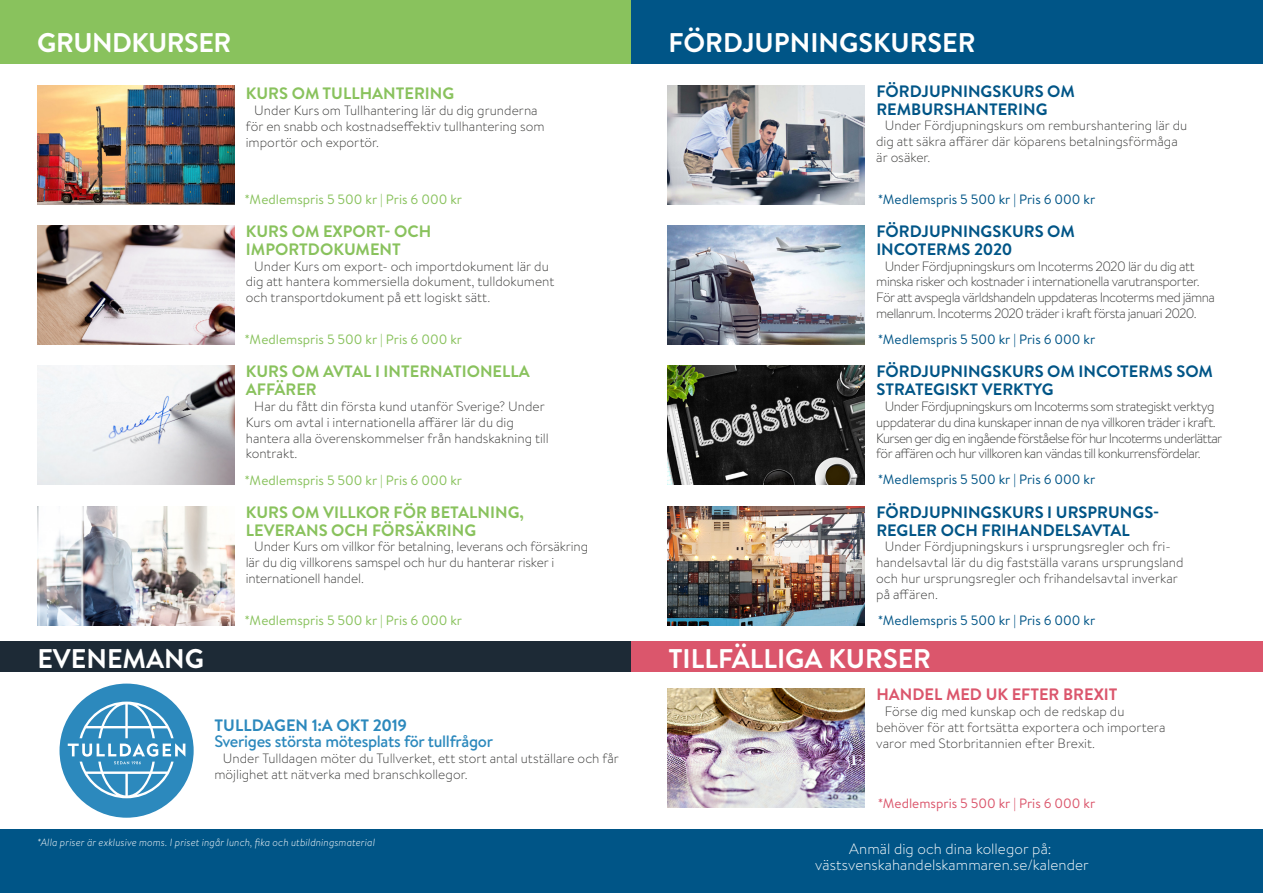
<style>
.page{position:relative;width:1263px;height:893px;background:#fff}
.page>*{position:absolute;margin:0;border:0;box-sizing:border-box;transform-origin:0 0}
.t1{font:700 27px "Brandon Text";color:#fff}
.t2{font:700 27px "Brandon Text";letter-spacing:-.02em;color:#fff}
.Rubrik_2{font:700 16.5px/18px "Brandon Text";color:#005587}
.Rubrik_2-2{font:700 16.5px/18px "Brandon Text";color:#89c25d}
.Rubrik_2-3{font:500 16.5px "Brandon Text";letter-spacing:-.02em;color:#2c89bd}
.Rubrik_2-4{font:700 16.5px "Brandon Text";color:#db566c}
.Rubrik_2-5{font:700 16.5px "Brandon Text";color:#2c89bd}
.Brödtext{font:300 15px "Brandon Text";letter-spacing:.005em;color:#fff}
.Brödtext-2{font:300 13.5px/15.8px "Brandon Text";letter-spacing:-.005em;color:#3c3c3b}
.Brödtext-3{font:300 13.5px/15.8px "Brandon Text";letter-spacing:-.04em;color:#3c3c3b}
.Brödtext-4{font:300 13.5px/15.8px "Brandon Text";letter-spacing:-.035em;color:#3c3c3b}
.Brödtext-5{font:13.5px "Brandon Text";color:#89c25d}
.Brödtext-6{font:13.5px "Brandon Text";color:#005587}
.Brödtext-7{font:13.5px "Brandon Text";color:#db566c}
.Brödtext-8{font:italic 300 10.5px "Brandon Text";letter-spacing:.01em;color:#fff}
</style>
<div class="page">
<div style="left:631px;top:829px;width:632px;height:64px;background:#005587"></div>
<div style="left:0;top:829px;width:631px;height:64px;background:#005587"></div>
<div style="left:0;top:0;width:631px;height:64px;background:#89c25d"></div>
<div style="left:631px;top:0;width:632px;height:64px;background:#005587"></div>
<div style="left:0;top:641px;width:631px;height:31px;background:#1d2a36"></div>
<div style="left:631px;top:641px;width:632px;height:31px;background:#db566c"></div>
<img style="left:37px;top:225px;width:197px;height:119px">
<img style="left:668px;top:689px;width:197px;height:119px">
<img style="left:37px;top:85px;width:197px;height:119px">
<img style="left:668px;top:85px;width:197px;height:119px">
<img style="left:668px;top:366px;width:197px;height:119px">
<img style="left:668px;top:506px;width:197px;height:119px">
<img style="left:668px;top:225px;width:197px;height:119px">
<img style="left:37px;top:366px;width:197px;height:119px">
<img style="left:37px;top:506px;width:197px;height:119px">
<div style="left:60px;top:684px;width:134px;height:134px;background:#2c89bd;border-radius:50%"></div>
<svg style="left:68px;top:702px;width:117px;height:96px"></svg>
<p class="t2" style="left:37px;top:24px;width:195px">GRUNDKURSER</p>
<p class="t1" style="left:668px;top:24px;width:309px">FÖRDJUPNINGSKURSER</p>
<p class="Rubrik_2-2" style="left:246px;top:84px;width:210px">KURS OM TULLHANTERING</p>
<p class="Brödtext-2" style="left:246px;top:102px;width:300px;text-indent:9px">Under Kurs om Tullhantering lär du dig grunderna för en snabb och kostnadseffektiv tullhantering som importör och exportör.</p>
<p class="Rubrik_2" style="left:876px;top:82px;width:200px">FÖRDJUPNINGSKURS OM<br>REMBURSHANTERING</p>
<p class="Brödtext-2" style="left:876px;top:117px;width:313px;text-indent:9px">Under Fördjupningskurs om remburshantering lär du dig att säkra affärer där köparens betalningsförmåga är osäker.</p>
<p class="Brödtext-5" style="left:244px;top:190px;width:219px">*Medlemspris 5 500 kr | Pris 6 000 kr</p>
<p class="Brödtext-6" style="left:878px;top:190px;width:219px">*Medlemspris 5 500 kr | Pris 6 000 kr</p>
<p class="Rubrik_2-2" style="left:246px;top:222px;width:187px">KURS OM EXPORT- OCH<br>IMPORTDOKUMENT</p>
<p class="Brödtext-2" style="left:246px;top:258px;width:310px;text-indent:9px">Under Kurs om export- och importdokument lär du dig att hantera kommersiella dokument, tulldokument och transportdokument på ett logiskt sätt.</p>
<p class="Brödtext-5" style="left:244px;top:330px;width:219px">*Medlemspris 5 500 kr | Pris 6 000 kr</p>
<p class="Rubrik_2-2" style="left:246px;top:362px;width:285px">KURS OM AVTAL I INTERNATIONELLA<br>AFFÄRER</p>
<p class="Brödtext-2" style="left:246px;top:398px;width:304px;text-indent:9px">Har du fått din första kund utanför Sverige? Under Kurs om avtal i internationella affärer lär du dig hantera alla överenskommelser från handskakning till kontrakt.</p>
<p class="Brödtext-5" style="left:244px;top:471px;width:219px">*Medlemspris 5 500 kr | Pris 6 000 kr</p>
<p class="Rubrik_2-2" style="left:246px;top:502px;width:279px">KURS OM VILLKOR FÖR BETALNING,<br>LEVERANS OCH FÖRSÄKRING</p>
<p class="Brödtext-2" style="left:246px;top:538px;width:344px;text-indent:9px">Under Kurs om villkor för betalning, leverans och försäkring lär du dig villkorens samspel och hur du hanterar risker i internationell handel.</p>
<p class="Brödtext-5" style="left:244px;top:611px;width:219px">*Medlemspris 5 500 kr | Pris 6 000 kr</p>
<p class="Rubrik_2" style="left:876px;top:222px;width:200px">FÖRDJUPNINGSKURS OM<br>INCOTERMS 2020</p>
<p class="Brödtext-4" style="left:876px;top:258px;width:340px;text-indent:9px">Under Fördjupningskurs om Incoterms 2020 lär du dig att minska risker och kostnader i internationella varutransporter.<br>För att avspegla världshandeln uppdateras Incoterms med jämna mellanrum. Incoterms 2020 träder i kraft första januari 2020.</p>
<p class="Brödtext-6" style="left:878px;top:330px;width:219px">*Medlemspris 5 500 kr | Pris 6 000 kr</p>
<p class="Rubrik_2" style="left:876px;top:362px;width:338px">FÖRDJUPNINGSKURS OM INCOTERMS SOM<br>STRATEGISKT VERKTYG</p>
<p class="Brödtext-3" style="left:876px;top:398px;width:348px;text-indent:9px">Under Fördjupningskurs om Incoterms som strategiskt verktyg uppdaterar du dina kunskaper innan de nya villkoren träder i kraft.<br>Kursen ger dig en ingående förståelse för hur Incoterms underlättar för affären och hur villkoren kan vändas till konkurrensfördelar.</p>
<p class="Brödtext-6" style="left:878px;top:471px;width:219px">*Medlemspris 5 500 kr | Pris 6 000 kr</p>
<p class="Rubrik_2" style="left:876px;top:502px;width:284px">FÖRDJUPNINGSKURS I URSPRUNGS-<br>REGLER OCH FRIHANDELSAVTAL</p>
<p class="Brödtext-2" style="left:876px;top:538px;width:309px;text-indent:9px">Under Fördjupningskurs i ursprungsregler och fri&shy;handelsavtal lär du dig fastställa varans ursprungsland och hur ursprungsregler och frihandelsavtal inverkar på affären.</p>
<p class="Brödtext-6" style="left:878px;top:611px;width:219px">*Medlemspris 5 500 kr | Pris 6 000 kr</p>
<p class="t1" style="left:37px;top:640px;width:168px">EVENEMANG</p>
<p class="t1" style="left:668px;top:640px;width:264px">TILLFÄLLIGA KURSER</p>
<p class="Rubrik_2-5" style="left:215px;top:713px;width:194px">TULLDAGEN 1:A OKT 2019</p>
<p class="Rubrik_2-3" style="left:214px;top:730px;width:280px">Sveriges största mötesplats för tullfrågor</p>
<p class="Brödtext-2" style="left:214px;top:750px;width:406px;text-indent:9px">Under Tulldagen möter du Tullverket, ett stort antal utställare och får möjlighet att nätverka med branschkollegor.</p>
<p class="Brödtext-8" style="left:37px;top:836px;width:339px">*Alla priser är exklusive moms. I priset ingår lunch, fika och utbildningsmaterial</p>
<p class="Rubrik_2-4" style="left:876px;top:683px;width:243px">HANDEL MED UK EFTER BREXIT</p>
<p class="Brödtext-2" style="left:876px;top:703px;width:291px;text-indent:9px">Förse dig med kunskap och de redskap du behöver för att fortsätta exportera och importera varor med Storbritannien efter Brexit.</p>
<p class="Brödtext-7" style="left:878px;top:794px;width:219px">*Medlemspris 5 500 kr | Pris 6 000 kr</p>
<p class="Brödtext" style="left:849px;top:839px;width:204px">Anmäl dig och dina kollegor på:</p>
<p class="Brödtext" style="left:815px;top:855px;width:275px">västsvenskahandelskammaren.se/kalender</p>
</div>
